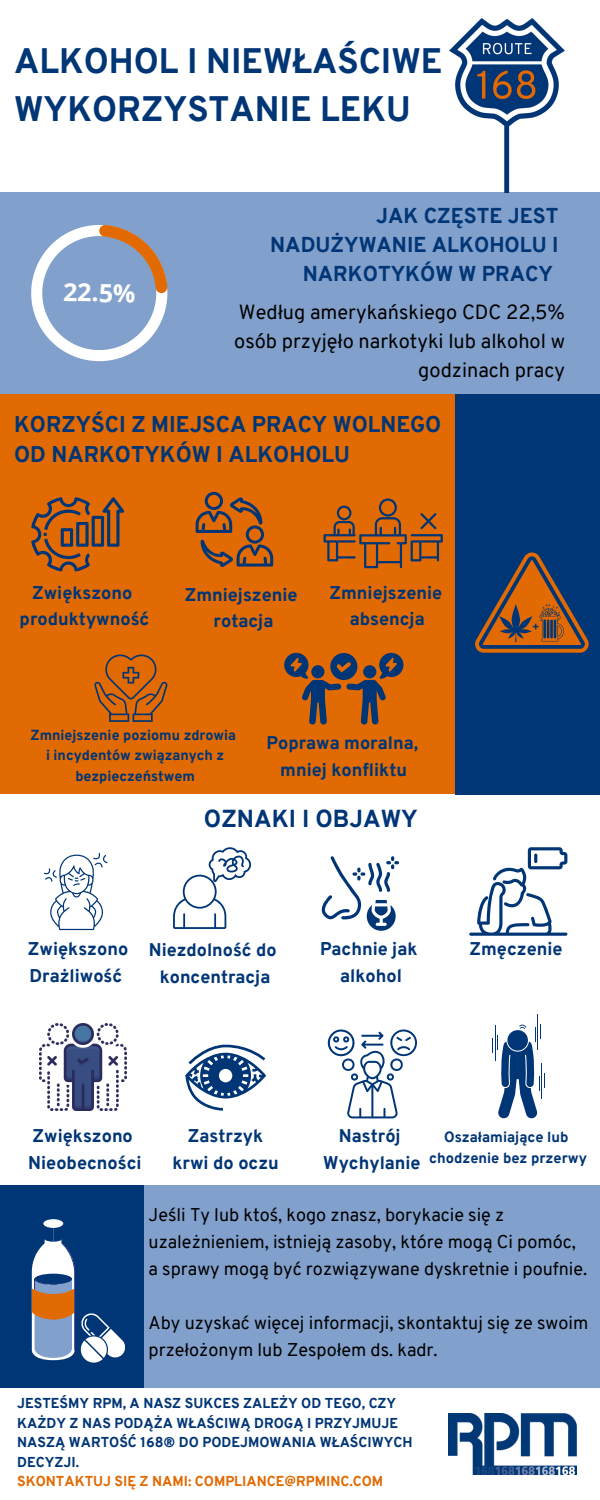
<style>
.page{position:relative;width:600px;height:1500px;background:#81a0cc}
.page>*{position:absolute;margin:0;border:0;box-sizing:border-box;transform-origin:0 0}
.t1{font:800 34.5px/48.2px "Overpass";color:#003576}
.t2{font:700 25px "Open Sans";color:#fff}
.t3{font:800 24px "Overpass";color:#003576}
.t4{font:800 22.2px/30.6px "Overpass";color:#003576}
.t5{font:800 21px/29px "Overpass";color:#003576;text-align:right}
.t6{font:20px/29.2px "Overpass";color:#000;text-align:right}
.t7{font:18px/27px "Overpass";color:#000}
.t8{font:800 18px/27px "Overpass";color:#003576;text-align:center}
.t9{font:800 17.9px "Overpass";color:#003576}
.t10{font:800 14.6px "Overpass";color:#003576}
.t11{font:800 14.2px/20.7px "Overpass";color:#003576;text-align:center}
.t12{font:800 14px/19.5px "Overpass";color:#003576}
.t13{font:800 14px "Overpass";color:#e16a03}
</style>
<div class="page">
<div style="left:0;top:394px;width:457px;height:416px;background:#e16a03"></div>
<div style="left:0;top:795px;width:600px;height:466px;background:#fff"></div>
<div style="left:0;top:1185px;width:144px;height:315px;background:#003576"></div>
<div style="left:144px;top:1185px;width:456px;height:315px;background:#81a0cc"></div>
<div style="left:456px;top:394px;width:144px;height:401px;background:#003576"></div>
<div style="left:43px;top:1219px;width:20px;height:9px;background:#fff;border-radius:50%"></div>
<div style="left:0;top:0;width:600px;height:192px;background:#fff"></div>
<svg style="left:475px;top:552px;width:114px;height:101px"></svg>
<div style="left:0;top:1388px;width:600px;height:112px;background:#fff"></div>
<img style="left:449px;top:1413px;width:128px;height:62px">
<img style="left:449px;top:18px;width:116px;height:174px">
<svg style="left:31px;top:225px;width:137px;height:136px"></svg>
<img style="left:39px;top:1024px;width:87px;height:87px">
<svg style="left:44px;top:853px;width:64px;height:77px"></svg>
<svg style="left:173px;top:847px;width:78px;height:82px"></svg>
<svg style="left:469px;top:847px;width:98px;height:89px"></svg>
<hr style="left:537px;top:1014px;width:1px;height:36px;background:#003576">
<svg style="left:492px;top:1024px;width:53px;height:94px"></svg>
<hr style="left:541px;top:1064px;width:1px;height:35px;background:#003576">
<svg style="left:321px;top:856px;width:78px;height:75px"></svg>
<svg style="left:185px;top:1045px;width:81px;height:66px"></svg>
<svg style="left:327px;top:1029px;width:90px;height:90px"></svg>
<svg style="left:32px;top:1224px;width:93px;height:139px"></svg>
<svg style="left:94px;top:654px;width:74px;height:68px"></svg>
<svg style="left:284px;top:653px;width:119px;height:72px"></svg>
<svg style="left:31px;top:497px;width:93px;height:74px"></svg>
<svg style="left:196px;top:492px;width:77px;height:75px"></svg>
<svg style="left:324px;top:498px;width:119px;height:70px"></svg>
<p class="t1" style="left:14px;top:40px;width:430px">ALKOHOL I NIEWŁAŚCIWE<br>WYKORZYSTANIE LEKU</p>
<p class="t2" style="left:63px;top:274px;width:74px;rotate:1deg">22.5%</p>
<p class="t5" style="left:270px;top:203px;width:290px">JAK CZĘSTE JEST<br>NADUŻYWANIE ALKOHOLU I<br>NARKOTYKÓW W PRACY</p>
<p class="t6" style="left:234px;top:299px;width:332px">Według amerykańskiego CDC 22,5% osób przyjęło narkotyki lub alkohol w godzinach pracy</p>
<p class="t4" style="left:14px;top:411px;width:429px">KORZYŚCI Z MIEJSCA PRACY WOLNEGO<br>OD NARKOTYKÓW I ALKOHOLU</p>
<p class="t8" style="left:32px;top:581px;width:102px">Zwiększono</p>
<p class="t8" style="left:20px;top:607px;width:131px">produktywność</p>
<p class="t8" style="left:185px;top:583px;width:114px">Zmniejszenie</p>
<p class="t8" style="left:214px;top:609px;width:61px">rotacja</p>
<p class="t8" style="left:330px;top:581px;width:114px">Zmniejszenie</p>
<p class="t8" style="left:350px;top:607px;width:76px">absencja</p>
<p class="t11" style="left:31px;top:726px;width:207px">Zmniejszenie poziomu zdrowia</p>
<p class="t11" style="left:46px;top:746px;width:180px">i incydentów związanych z bezpieczeństwem</p>
<p class="t8" style="left:267px;top:731px;width:153px">Poprawa moralna,</p>
<p class="t8" style="left:280px;top:758px;width:128px">mniej konfliktu</p>
<p class="t3" style="left:204px;top:809px;width:215px">OZNAKI I OBJAWY</p>
<p class="t8" style="left:28px;top:937px;width:102px">Zwiększono</p>
<p class="t8" style="left:29px;top:964px;width:94px">Drażliwość</p>
<p class="t9" style="left:149px;top:943px;width:129px">Niezdolność do</p>
<p class="t9" style="left:160px;top:970px;width:112px">koncentracja</p>
<p class="t8" style="left:320px;top:937px;width:99px">Pachnie jak</p>
<p class="t8" style="left:340px;top:964px;width:63px">alkohol</p>
<p class="t8" style="left:470px;top:937px;width:94px">Zmęczenie</p>
<p class="t8" style="left:33px;top:1124px;width:102px">Zwiększono</p>
<p class="t8" style="left:28px;top:1151px;width:115px">Nieobecności</p>
<p class="t8" style="left:172px;top:1124px;width:108px">Zastrzyk krwi do oczu</p>
<p class="t8" style="left:339px;top:1124px;width:63px">Nastrój</p>
<p class="t8" style="left:323px;top:1151px;width:99px">Wychylanie</p>
<p class="t10" style="left:444px;top:1131px;width:126px">Oszałamiające lub</p>
<p class="t10" style="left:429px;top:1152px;width:159px">chodzenie bez przerwy</p>
<p class="t7" style="left:149px;top:1203px;width:440px">Jeśli Ty lub ktoś, kogo znasz, borykacie się z uzależnieniem, istnieją zasoby, które mogą Ci pomóc, a sprawy mogą być rozwiązywane dyskretnie i poufnie.</p>
<p class="t7" style="left:149px;top:1311px;width:441px">Aby uzyskać więcej informacji, skontaktuj się ze swoim przełożonym lub Zespołem ds. kadr.</p>
<p class="t12" style="left:17px;top:1395px;width:397px">JESTEŚMY RPM, A NASZ SUKCES ZALEŻY OD TEGO, CZY KAŻDY Z NAS PODĄŻA WŁAŚCIWĄ DROGĄ I PRZYJMUJE NASZĄ WARTOŚĆ 168® DO PODEJMOWANIA WŁAŚCIWYCH DECYZJI.</p>
<p class="t13" style="left:17px;top:1476px;width:368px">SKONTAKTUJ SIĘ Z NAMI: COMPLIANCE@RPMINC.COM</p>
</div>
